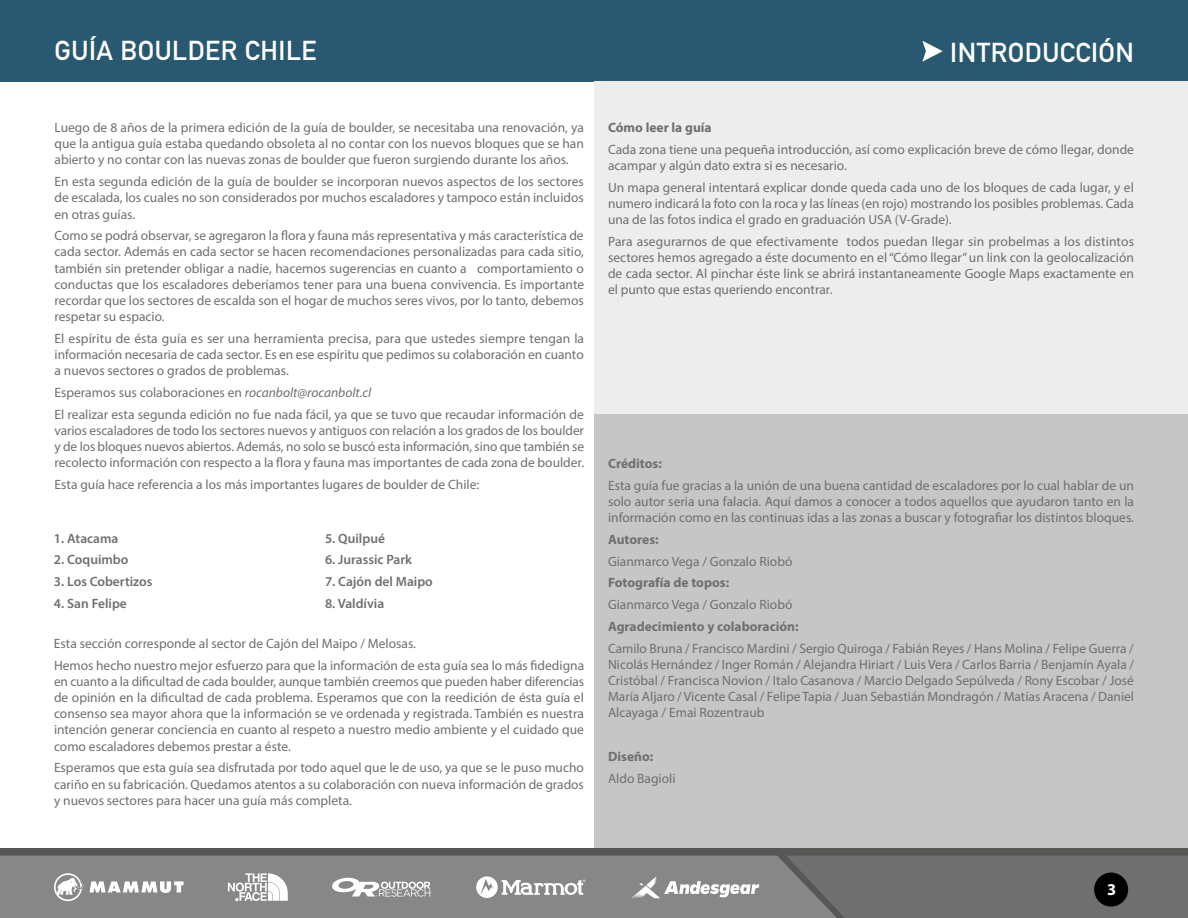
<style>
.page{position:relative;width:1188px;height:918px;background:#fff}
.page>*{position:absolute;margin:0;border:0;box-sizing:border-box;transform-origin:0 0}
.t1{font:700 27px "DIN Alternate";letter-spacing:.02em;color:#fff}
.t2{font:700 16.5px "Myriad Pro";color:#fff}
.t3{font:13.5px/16.2px "Myriad Pro";color:#706f6f;text-align:justify}
.t4{font:600 13.5px "Myriad Pro";color:#706f6f}
.t5{font:700 13.5px "Myriad Pro";color:#706f6f}
.s1{font-style:italic}
</style>
<div class="page">
<div style="left:0;top:0;width:1188px;height:81px;background:#295871"></div>
<svg style="left:922px;top:41px;width:21px;height:21px"></svg>
<div style="left:594px;top:414px;width:594px;height:473px;background:#c6c6c6"></div>
<div style="left:594px;top:81px;width:594px;height:333px;background:#ededed"></div>
<div style="left:0;top:849px;width:1188px;height:69px;background:#575756"></div>
<div style="left:0;top:856px;width:786px;height:62px;background:#878787"></div>
<svg style="left:786px;top:856px;width:402px;height:62px"></svg>
<svg style="left:89px;top:881px;width:95px;height:12px"></svg>
<svg style="left:54px;top:873px;width:29px;height:28px"></svg>
<svg style="left:631px;top:876px;width:128px;height:22px"></svg>
<div style="left:1094px;top:873px;width:34px;height:34px;background:#000;border-radius:50%"></div>
<svg style="left:228px;top:873px;width:60px;height:28px"></svg>
<svg style="left:330px;top:877px;width:100px;height:20px"></svg>
<svg style="left:476px;top:876px;width:110px;height:22px"></svg>
<h1 class="t1" style="left:55px;top:30px;width:264px">GUÍA BOULDER CHILE</h1>
<h1 class="t1" style="left:950px;top:32px;width:185px">INTRODUCCIÓN</h1>
<p class="t3" style="left:55px;top:119px;width:531px">Luego de 8 años de la primera edición de la guía de boulder, se necesitaba una renovación, ya que la antigua guía estaba quedando obsoleta al no contar con los nuevos bloques que se han abierto y no contar con las nuevas zonas de boulder que fueron surgiendo durante los años.</p>
<p class="t3" style="left:55px;top:173px;width:531px">En esta segunda edición de la guía de boulder se incorporan nuevos aspectos de los sectores de escalada, los cuales no son considerados por muchos escaladores y tampoco están incluidos en otras guías.</p>
<p class="t3" style="left:55px;top:227px;width:531px">Como se podrá observar, se agregaron la flora y fauna más representativa y más característica de cada sector. Además en cada sector se hacen recomendaciones personalizadas para cada sitio, también sin pretender obligar a nadie, hacemos sugerencias en cuanto a comportamiento o conductas que los escaladores deberíamos tener para una buena convivencia. Es importante recordar que los sectores de escalda son el hogar de muchos seres vivos, por lo tanto, debemos respetar su espacio.</p>
<p class="t3" style="left:55px;top:330px;width:531px">El espíritu de ésta guía es ser una herramienta precisa, para que ustedes siempre tengan la información necesaria de cada sector. Es en ese espíritu que pedimos su colaboración en cuanto a nuevos sectores o grados de problemas.</p>
<p class="t3" style="left:55px;top:381px;width:531px;line-height:21.8px">Esperamos sus colaboraciones en <span class="s1">rocanbolt@rocanbolt.cl<br></span>El realizar esta segunda edición no fue nada fácil, ya que se tuvo que recaudar información de</p>
<p class="t3" style="left:55px;top:422px;width:531px">varios escaladores de todo los sectores nuevos y antiguos con relación a los grados de los boulder y de los bloques nuevos abiertos. Además, no solo se buscó esta información, sino que también se recolecto información con respecto a la flora y fauna mas importantes de cada zona de boulder.</p>
<p class="t3" style="left:55px;top:476px;width:426px">Esta guía hace referencia a los más importantes lugares de boulder de Chile:</p>
<p class="t4" style="left:325px;top:530px;width:61px">5. Quilpué</p>
<p class="t4" style="left:325px;top:551px;width:89px">6. Jurassic Park</p>
<p class="t4" style="left:325px;top:573px;width:109px">7. Cajón del Maipo</p>
<p class="t4" style="left:325px;top:595px;width:61px">8. Valdívia</p>
<p class="t3" style="left:54px;top:632px;width:532px;line-height:21.8px">Esta sección corresponde al sector de Cajón del Maipo / Melosas.<br>Hemos hecho nuestro mejor esfuerzo para que la información de esta guía sea lo más fidedigna</p>
<p class="t3" style="left:54px;top:673px;width:532px">en cuanto a la dificultad de cada boulder, aunque también creemos que pueden haber diferencias de opinión en la dificultad de cada problema. Esperamos que con la reedición de ésta guía el consenso sea mayor ahora que la información se ve ordenada y registrada. También es nuestra intención generar conciencia en cuanto al respeto a nuestro medio ambiente y el cuidado que como escaladores debemos prestar a éste.</p>
<p class="t3" style="left:54px;top:760px;width:532px">Esperamos que esta guía sea disfrutada por todo aquel que le de uso, ya que se le puso mucho cariño en su fabricación. Quedamos atentos a su colaboración con nueva información de grados y nuevos sectores para hacer una guía más completa.</p>
<p class="t4" style="left:54px;top:530px;width:66px">1. Atacama</p>
<p class="t4" style="left:54px;top:551px;width:76px">2. Coquimbo</p>
<p class="t4" style="left:54px;top:573px;width:100px">3. Los Cobertizos</p>
<p class="t4" style="left:54px;top:595px;width:74px">4. San Felipe</p>
<p class="t5" style="left:608px;top:119px;width:105px">Cómo leer la guía</p>
<p class="t3" style="left:608px;top:141px;width:528px">Cada zona tiene una pequeña introducción, así como explicación breve de cómo llegar, donde acampar y algún dato extra si es necesario.</p>
<p class="t3" style="left:608px;top:179px;width:527px">Un mapa general intentará explicar donde queda cada uno de los bloques de cada lugar, y el numero indicará la foto con la roca y las líneas (en rojo) mostrando los posibles problemas. Cada una de las fotos indica el grado en graduación USA (V-Grade).</p>
<p class="t3" style="left:608px;top:233px;width:528px">Para asegurarnos de que efectivamente todos puedan llegar sin probelmas a los distintos sectores hemos agregado a éste documento en el “Cómo llegar” un link con la geolocalización de cada sector. Al pinchar éste link se abrirá instantaneamente Google Maps exactamente en el punto que estas queriendo encontrar.</p>
<p class="t5" style="left:608px;top:455px;width:55px">Créditos:</p>
<p class="t3" style="left:608px;top:477px;width:528px">Esta guía fue gracias a la unión de una buena cantidad de escaladores por lo cual hablar de un solo autor seria una falacia. Aquí damos a conocer a todos aquellos que ayudaron tanto en la información como en las continuas idas a las zonas a buscar y fotografiar los distintos bloques.</p>
<p class="t5" style="left:608px;top:531px;width:52px">Autores:</p>
<p class="t3" style="left:608px;top:553px;width:186px">Gianmarco Vega / Gonzalo Riobó</p>
<p class="t5" style="left:608px;top:574px;width:123px">Fotografía de topos:</p>
<p class="t3" style="left:608px;top:596px;width:186px">Gianmarco Vega / Gonzalo Riobó</p>
<p class="t5" style="left:608px;top:618px;width:192px">Agradecimiento y colaboración:</p>
<p class="t3" style="left:608px;top:640px;width:528px">Camilo Bruna / Francisco Mardini / Sergio Quiroga / Fabián Reyes / Hans Molina / Felipe Guerra / Nicolás Hernández / Inger Román / Alejandra Hiriart / Luis Vera / Carlos Barria / Benjamín Ayala / Cristóbal / Francisca Novion / Italo Casanova / Marcio Delgado Sepúlveda / Rony Escobar / José María Aljaro / Vicente Casal / Felipe Tapia / Juan Sebastián Mondragón / Matías Aracena / Daniel Alcayaga / Emai Rozentraub</p>
<p class="t5" style="left:608px;top:748px;width:47px">Diseño:</p>
<p class="t3" style="left:608px;top:770px;width:69px">Aldo Bagioli</p>
<p class="t2" style="left:1107px;top:878px;width:11px">3</p>
</div>
